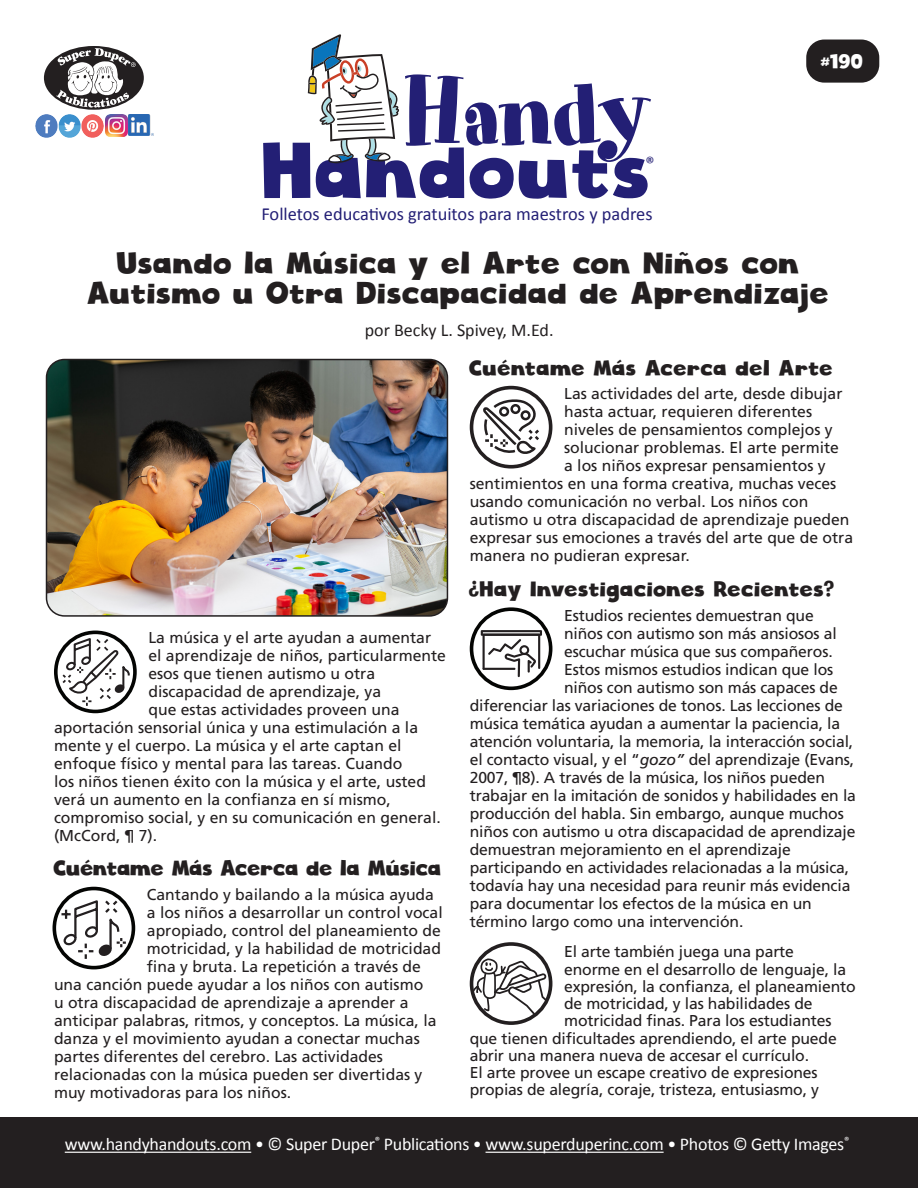
<style>
.page{position:relative;width:918px;height:1188px;background:#fff}
.page>*{position:absolute;margin:0;border:0;box-sizing:border-box;transform-origin:0 0}
.t1{font:93.75px "Art Department JNL";letter-spacing:-.03em;color:#231f75}
.t2{font:76.8px "Cloudy Witha Chanceof Love";color:#231f75}
.HH_Title{font:30px/30px "Cloudy Witha Chanceof Love";color:#231f20;text-align:center}
.HH_Headers{font:21px "Cloudy Witha Chanceof Love";color:#231f20}
.HH_Headers-2{font:21px "Cloudy Witha Chanceof Love";letter-spacing:-.02em;color:#231f20}
.HH_Text{font:21px "Cloudy Witha Chanceof Love";color:#231f20}
.t3{font:19.5px "Cloudy Witha Chanceof Love";color:#fff}
.t4{font:18.45px "Calibri";color:#231f75}
.t5{font:18px "Calibri";letter-spacing:-.015em;color:#fff}
.HH_Author{font:18px "Calibri";color:#231f20}
.t6{font:18px "Calibri";color:#231f75}
.HH_Text-2{font:15.75px "Frutiger";color:#231f20}
.s1{font-style:italic}
</style>
<div class="page">
<img style="left:47px;top:360px;width:400px;height:254px">
<div style="left:46px;top:359px;width:402px;height:258px;border:2px solid #231f20;border-radius:18px"></div>
<div style="left:806px;top:40px;width:73px;height:43px;background:#231f20;border-radius:18px"></div>
<div style="left:0;top:1118px;width:918px;height:70px;background:#231f20"></div>
<div style="left:44px;top:46px;width:100px;height:64px;background:#231f20;border-radius:50%"></div>
<svg style="left:56px;top:48px;width:80px;height:60px"></svg>
<img style="left:36px;top:115px;width:68px;height:22px">
<img style="left:106px;top:115px;width:21px;height:21px">
<hr style="left:65px;top:1152px;width:186px;height:1px;background:#fff">
<hr style="left:486px;top:1152px;width:178px;height:1px;background:#fff">
<img style="left:129px;top:115px;width:24px;height:21px">
<svg style="left:308px;top:34px;width:91px;height:129px"></svg>
<svg style="left:472px;top:942px;width:76px;height:211px"></svg>
<div style="left:54px;top:631px;width:83px;height:82px;border:4px solid #040503;border-radius:50%"></div>
<svg style="left:61px;top:636px;width:70px;height:72px"></svg>
<div style="left:470px;top:386px;width:82px;height:83px;border:4px solid #231f20;border-radius:50%"></div>
<svg style="left:481px;top:396px;width:61px;height:59px"></svg>
<svg style="left:59px;top:898px;width:69px;height:63px"></svg>
<div style="left:53px;top:887px;width:82px;height:82px;border:4px solid #040503;border-radius:50%"></div>
<svg style="left:481px;top:630px;width:61px;height:47px"></svg>
<div style="left:470px;top:607px;width:82px;height:83px;border:4px solid #040503;border-radius:50%"></div>
<p class="t1" style="left:402px;top:57px;width:252px">Handy</p>
<p class="t2" style="left:264px;top:123px;width:391px">Handouts</p>
<p class="t6" style="left:646px;top:150px;width:11px">®</p>
<p class="t4" style="left:261px;top:201px;width:393px">Folletos educativos gratuitos para maestros y padres</p>
<p class="t3" style="left:822px;top:49px;width:44px">#190</p>
<p class="HH_Title" style="left:88px;top:248px;width:743px">Usando la Música y el Arte con Niños con<br>Autismo u Otra Discapacidad de Aprendizaje</p>
<p class="HH_Author" style="left:365px;top:317px;width:190px">por Becky L. Spivey, M.Ed.</p>
<p class="HH_Text-2" style="left:148px;top:628px;width:284px">La música y el arte ayudan a aumentar</p>
<p class="HH_Text-2" style="left:148px;top:646px;width:299px">el aprendizaje de niños, particularmente</p>
<p class="HH_Text-2" style="left:148px;top:664px;width:228px">esos que tienen autismo u otra</p>
<p class="HH_Text-2" style="left:148px;top:682px;width:234px">discapacidad de aprendizaje, ya</p>
<p class="HH_Text-2" style="left:148px;top:700px;width:253px">que estas actividades proveen una</p>
<p class="HH_Text-2" style="left:54px;top:718px;width:366px">aportación sensorial única y una estimulación a la</p>
<p class="HH_Text-2" style="left:54px;top:736px;width:349px">mente y el cuerpo. La música y el arte captan el</p>
<p class="HH_Text-2" style="left:54px;top:754px;width:350px">enfoque físico y mental para las tareas. Cuando</p>
<p class="HH_Text-2" style="left:54px;top:772px;width:373px">los niños tienen éxito con la música y el arte, usted</p>
<p class="HH_Text-2" style="left:54px;top:790px;width:338px">verá un aumento en la confianza en sí mismo,</p>
<p class="HH_Text-2" style="left:54px;top:808px;width:388px">compromiso social, y en su comunicación en general.</p>
<p class="HH_Text-2" style="left:54px;top:826px;width:105px">(McCord, ¶ 7).</p>
<p class="HH_Headers-2" style="left:54px;top:855px;width:390px">Cuéntame Más Acerca de la Música</p>
<p class="HH_Text-2" style="left:147px;top:885px;width:289px">Cantando y bailando a la música ayuda</p>
<p class="HH_Text-2" style="left:147px;top:903px;width:297px">a los niños a desarrollar un control vocal</p>
<p class="HH_Text-2" style="left:147px;top:921px;width:296px">apropiado, control del planeamiento de</p>
<p class="HH_Text-2" style="left:147px;top:939px;width:296px">motricidad, y la habilidad de motricidad</p>
<p class="HH_Text-2" style="left:147px;top:957px;width:275px">fina y bruta. La repetición a través de</p>
<p class="HH_Text-2" style="left:54px;top:975px;width:371px">una canción puede ayudar a los niños con autismo</p>
<p class="HH_Text-2" style="left:54px;top:993px;width:356px">u otra discapacidad de aprendizaje a aprender a</p>
<p class="HH_Text-2" style="left:54px;top:1011px;width:384px">anticipar palabras, ritmos, y conceptos. La música, la</p>
<p class="HH_Text-2" style="left:54px;top:1029px;width:367px">danza y el movimiento ayudan a conectar muchas</p>
<p class="HH_Text-2" style="left:54px;top:1047px;width:331px">partes diferentes del cerebro. Las actividades</p>
<p class="HH_Text-2" style="left:54px;top:1065px;width:370px">relacionadas con la música pueden ser divertidas y</p>
<p class="HH_Text-2" style="left:54px;top:1083px;width:239px">muy motivadoras para los niños.</p>
<p class="HH_Text" style="left:470px;top:354px;width:366px">Cuéntame Más Acerca del Arte</p>
<p class="HH_Text-2" style="left:564px;top:385px;width:280px">Las actividades del arte, desde dibujar</p>
<p class="HH_Text-2" style="left:564px;top:403px;width:250px">hasta actuar, requieren diferentes</p>
<p class="HH_Text-2" style="left:564px;top:421px;width:270px">niveles de pensamientos complejos y</p>
<p class="HH_Text-2" style="left:564px;top:439px;width:276px">solucionar problemas. El arte permite</p>
<p class="HH_Text-2" style="left:564px;top:457px;width:263px">a los niños expresar pensamientos y</p>
<p class="HH_Text-2" style="left:470px;top:475px;width:368px">sentimientos en una forma creativa, muchas veces</p>
<p class="HH_Text-2" style="left:470px;top:493px;width:340px">usando comunicación no verbal. Los niños con</p>
<p class="HH_Text-2" style="left:470px;top:511px;width:381px">autismo u otra discapacidad de aprendizaje pueden</p>
<p class="HH_Text-2" style="left:470px;top:529px;width:385px">expresar sus emociones a través del arte que de otra</p>
<p class="HH_Text-2" style="left:470px;top:547px;width:221px">manera no pudieran expresar.</p>
<p class="HH_Headers" style="left:470px;top:576px;width:367px">¿Hay Investigaciones Recientes?</p>
<p class="HH_Text-2" style="left:564px;top:606px;width:251px">Estudios recientes demuestran que</p>
<p class="HH_Text-2" style="left:564px;top:624px;width:274px">niños con autismo son más ansiosos al</p>
<p class="HH_Text-2" style="left:564px;top:642px;width:270px">escuchar música que sus compañeros.</p>
<p class="HH_Text-2" style="left:564px;top:660px;width:271px">Estos mismos estudios indican que los</p>
<p class="HH_Text-2" style="left:564px;top:678px;width:275px">niños con autismo son más capaces de</p>
<p class="HH_Text-2" style="left:470px;top:696px;width:375px">diferenciar las variaciones de tonos. Las lecciones de</p>
<p class="HH_Text-2" style="left:470px;top:714px;width:372px">música temática ayudan a aumentar la paciencia, la</p>
<p class="HH_Text-2" style="left:470px;top:732px;width:385px">atención voluntaria, la memoria, la interacción social,</p>
<p class="HH_Text-2" style="left:470px;top:750px;width:386px">el contacto visual, y el “<span class="s1">gozo”</span> del aprendizaje (Evans,</p>
<p class="HH_Text-2" style="left:470px;top:768px;width:357px">2007, ¶8). A través de la música, los niños pueden</p>
<p class="HH_Text-2" style="left:470px;top:786px;width:388px">trabajar en la imitación de sonidos y habilidades en la</p>
<p class="HH_Text-2" style="left:470px;top:804px;width:376px">producción del habla. Sin embargo, aunque muchos</p>
<p class="HH_Text-2" style="left:470px;top:822px;width:387px">niños con autismo u otra discapacidad de aprendizaje</p>
<p class="HH_Text-2" style="left:470px;top:840px;width:323px">demuestran mejoramiento en el aprendizaje</p>
<p class="HH_Text-2" style="left:470px;top:858px;width:381px">participando en actividades relacionadas a la música,</p>
<p class="HH_Text-2" style="left:470px;top:876px;width:382px">todavía hay una necesidad para reunir más evidencia</p>
<p class="HH_Text-2" style="left:470px;top:894px;width:344px">para documentar los efectos de la música en un</p>
<p class="HH_Text-2" style="left:470px;top:912px;width:275px">término largo como una intervención.</p>
<p class="HH_Text-2" style="left:564px;top:943px;width:231px">El arte también juega una parte</p>
<p class="HH_Text-2" style="left:564px;top:960px;width:284px">enorme en el desarrollo de lenguaje, la</p>
<p class="HH_Text-2" style="left:564px;top:977px;width:293px">expresión, la confianza, el planeamiento</p>
<p class="HH_Text-2" style="left:564px;top:994px;width:250px">de motricidad, y las habilidades de</p>
<p class="HH_Text-2" style="left:564px;top:1012px;width:269px">motricidad finas. Para los estudiantes</p>
<p class="HH_Text-2" style="left:470px;top:1029px;width:369px">que tienen dificultades aprendiendo, el arte puede</p>
<p class="HH_Text-2" style="left:470px;top:1046px;width:341px">abrir una manera nueva de accesar el currículo.</p>
<p class="HH_Text-2" style="left:470px;top:1063px;width:349px">El arte provee un escape creativo de expresiones</p>
<p class="HH_Text-2" style="left:470px;top:1081px;width:351px">propias de alegría, coraje, tristeza, entusiasmo, y</p>
<p class="t5" style="left:65px;top:1132px;width:786px">www.handyhandouts.com • © Super Duper<sup>®</sup> Publications • www.superduperinc.com • Photos © Getty Images<sup>®</sup></p>
</div>
